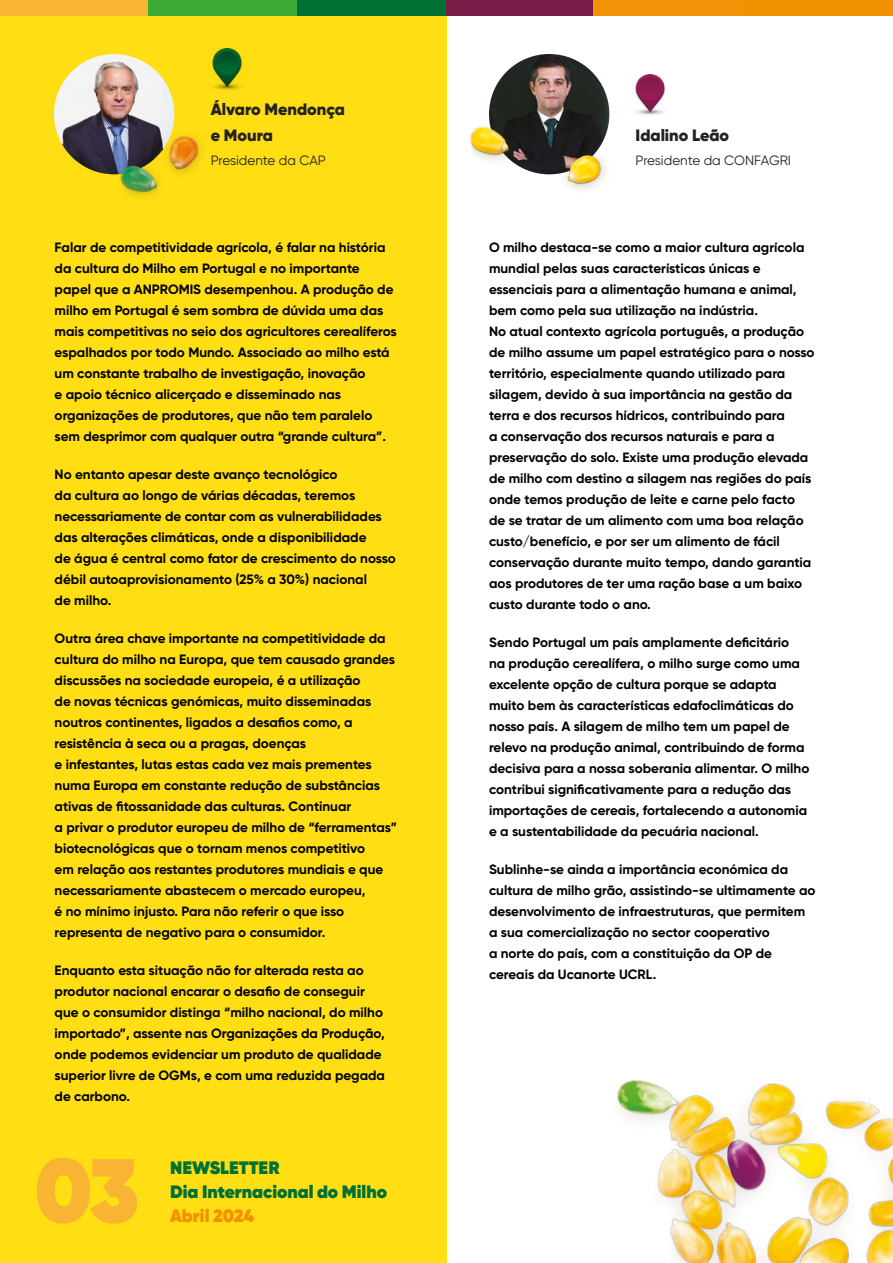
<style>
.page{position:relative;width:893px;height:1263px;background:#fff}
.page>*{position:absolute;margin:0;border:0;box-sizing:border-box;transform-origin:0 0}
.t1{font:800 90px "Gilroy";color:#fab434}
.t2{font:800 18px/24px "Gilroy";color:#007134}
.t3{font:800 18px "Gilroy";color:#f39200}
.t4{font:900 16.5px/25.5px "Gilroy";color:#222}
.t5{font:700 13.5px/21px "Gilroy";color:#000}
.t6{font:13.5px "Gilroy";color:#222}
</style>
<div class="page">
<div style="left:0;top:0;width:446px;height:1263px;background:#ffde14"></div>
<div style="left:0;top:0;width:150px;height:16px;background:#fab434"></div>
<div style="left:148px;top:0;width:151px;height:16px;background:#3aaa35"></div>
<div style="left:297px;top:0;width:149px;height:16px;background:#007134"></div>
<div style="left:446px;top:0;width:150px;height:16px;background:#771c47"></div>
<div style="left:594px;top:0;width:150px;height:16px;background:#f39207"></div>
<div style="left:742px;top:0;width:150px;height:16px;background:#f39200"></div>
<img style="left:54px;top:54px;width:120px;height:120px;border-radius:60px">
<img style="left:111px;top:58px;width:91px;height:139px">
<img style="left:617px;top:1080px;width:276px;height:183px">
<img style="left:212px;top:49px;width:30px;height:41px">
<img style="left:489px;top:54px;width:120px;height:120px;border-radius:60px">
<img style="left:635px;top:74px;width:31px;height:41px">
<img style="left:549px;top:138px;width:57px;height:52px">
<img style="left:470px;top:114px;width:51px;height:54px">
<p class="t4" style="left:211px;top:97px;width:136px">Álvaro Mendonça e Moura</p>
<p class="t6" style="left:211px;top:152px;width:116px">Presidente da CAP</p>
<p class="t5" style="left:55px;top:236px;width:344px">Falar de competitividade agrícola, é falar na história da cultura do Milho em Portugal e no importante papel que a ANPROMIS desempenhou. A produção de milho em Portugal é sem sombra de dúvida uma das mais competitivas no seio dos agricultores cerealíferos espalhados por todo Mundo. Associado ao milho está um constante trabalho de investigação, inovação<br>e apoio técnico alicerçado e disseminado nas organizações de produtores, que não tem paralelo sem desprimor com qualquer outra “grande cultura”.</p>
<p class="t5" style="left:55px;top:463px;width:343px">No entanto apesar deste avanço tecnológico<br>da cultura ao longo de várias décadas, teremos necessariamente de contar com as vulnerabilidades das alterações climáticas, onde a disponibilidade<br>de água é central como fator de crescimento do nosso débil autoaprovisionamento (25% a 30%) nacional<br>de milho.</p>
<p class="t5" style="left:55px;top:627px;width:344px">Outra área chave importante na competitividade da cultura do milho na Europa, que tem causado grandes discussões na sociedade europeia, é a utilização<br>de novas técnicas genómicas, muito disseminadas noutros continentes, ligados a desafios como, a resistência à seca ou a pragas, doenças<br>e infestantes, lutas estas cada vez mais prementes numa Europa em constante redução de substâncias ativas de fitossanidade das culturas. Continuar<br>a privar o produtor europeu de milho de “ferramentas” biotecnológicas que o tornam menos competitivo<br>em relação aos restantes produtores mundiais e que necessariamente abastecem o mercado europeu,<br>é no mínimo injusto. Para não referir o que isso representa de negativo para o consumidor.</p>
<p class="t5" style="left:55px;top:959px;width:332px">Enquanto esta situação não for alterada resta ao produtor nacional encarar o desafio de conseguir que o consumidor distinga “milho nacional, do milho importado”, assente nas Organizações da Produção, onde podemos evidenciar um produto de qualidade superior livre de OGMs, e com uma reduzida pegada de carbono.</p>
<h1 class="t1" style="left:35px;top:1133px;width:105px">03</h1>
<h2 class="t2" style="left:170px;top:1156px;width:218px">NEWSLETTER<br>Dia Internacional do Milho</h2>
<h2 class="t3" style="left:170px;top:1204px;width:86px">Abril 2024</h2>
<p class="t4" style="left:636px;top:122px;width:95px">Idalino Leão</p>
<p class="t6" style="left:636px;top:152px;width:157px">Presidente da CONFAGRI</p>
<p class="t5" style="left:489px;top:236px;width:327px">O milho destaca-se como a maior cultura agrícola mundial pelas suas características únicas e essenciais para a alimentação humana e animal, bem como pela sua utilização na indústria.<br>No atual contexto agrícola português, a produção de milho assume um papel estratégico para o nosso território, especialmente quando utilizado para silagem, devido à sua importância na gestão da terra e dos recursos hídricos, contribuindo para<br>a conservação dos recursos naturais e para a preservação do solo. Existe uma produção elevada de milho com destino a silagem nas regiões do país onde temos produção de leite e carne pelo facto de se tratar de um alimento com uma boa relação custo/benefício, e por ser um alimento de fácil conservação durante muito tempo, dando garantia aos produtores de ter uma ração base a um baixo custo durante todo o ano.</p>
<p class="t5" style="left:489px;top:631px;width:322px">Sendo Portugal um país amplamente deficitário<br>na produção cerealífera, o milho surge como uma excelente opção de cultura porque se adapta muito bem às características edafoclimáticas do nosso país. A silagem de milho tem um papel de relevo na produção animal, contribuindo de forma decisiva para a nossa soberania alimentar. O milho contribui significativamente para a redução das importações de cereais, fortalecendo a autonomia e a sustentabilidade da pecuária nacional.</p>
<p class="t5" style="left:489px;top:858px;width:328px">Sublinhe-se ainda a importância económica da cultura de milho grão, assistindo-se ultimamente ao desenvolvimento de infraestruturas, que permitem a sua comercialização no sector cooperativo<br>a norte do país, com a constituição da OP de cereais da Ucanorte UCRL.</p>
</div>
